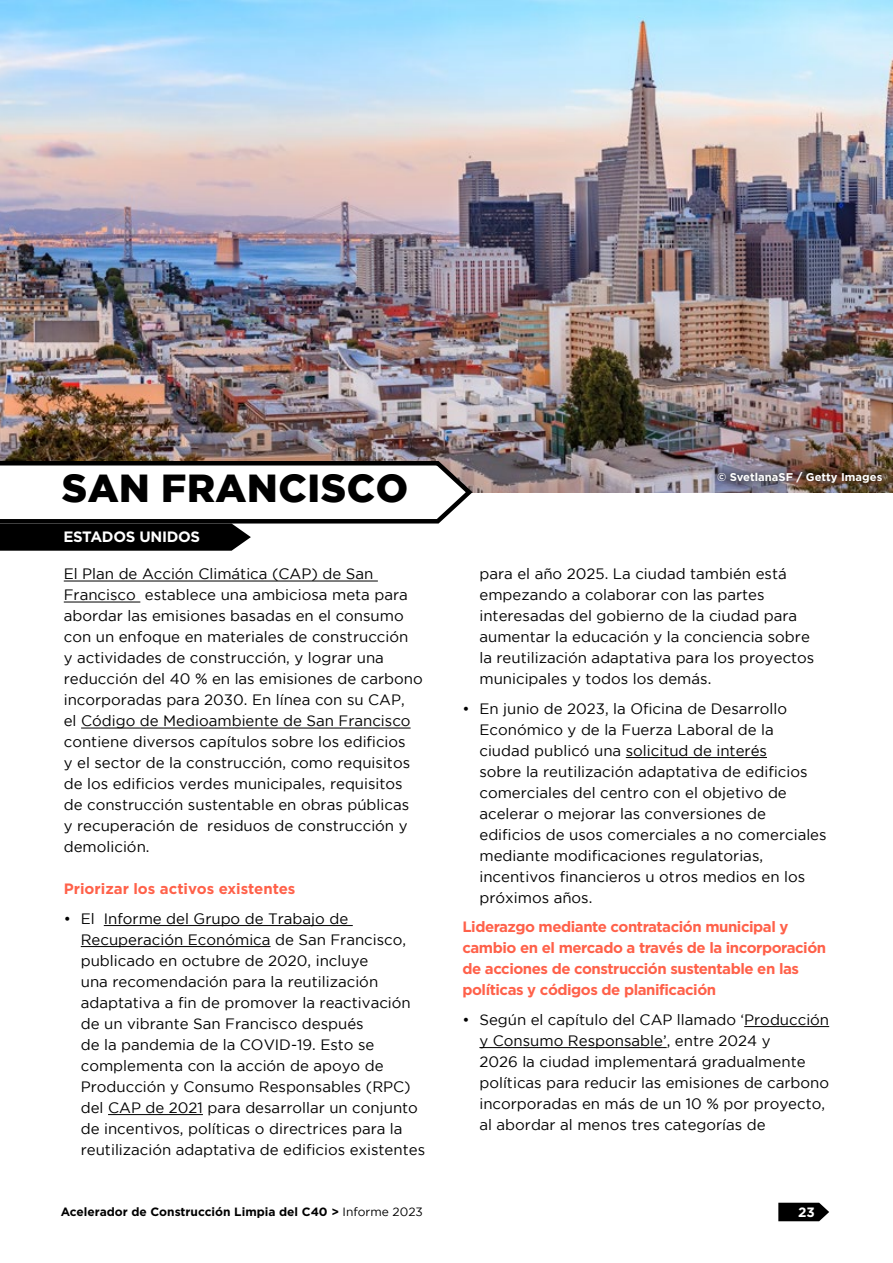
<style>
.page{position:relative;width:893px;height:1263px;background:#fff}
.page>*{position:absolute;margin:0;border:0;box-sizing:border-box;transform-origin:0 0}
.t1{font:900 39px "Gotham";letter-spacing:.015em;color:#000}
.t2{font:15px/21px "Gotham";color:#000}
.t3{font:700 15px/21px "Gotham";letter-spacing:-.03em;color:#ff614a}
.t4{font:700 15px "Gotham";color:#ff614a}
.t5{font:700 15px "Gotham";letter-spacing:-.02em;color:#fff}
.t6{font:700 13.5px "Gotham";color:#fff}
.t7{font:700 12px "Gotham";color:#000}
.t8{font:700 11.25px "Gotham";color:#fff}
.s1{font-weight:400}
</style>
<div class="page">
<img style="left:0;top:0;width:893px;height:492px">
<hr style="left:64px;top:581px;width:314px;height:1px;background:#000">
<hr style="left:64px;top:602px;width:76px;height:1px;background:#000">
<hr style="left:81px;top:728px;width:330px;height:1px;background:#000">
<hr style="left:104px;top:925px;width:249px;height:1px;background:#000">
<hr style="left:81px;top:946px;width:190px;height:1px;background:#000">
<hr style="left:108px;top:1114px;width:95px;height:1px;background:#000">
<hr style="left:626px;top:757px;width:141px;height:1px;background:#000">
<hr style="left:744px;top:1026px;width:85px;height:1px;background:#000">
<hr style="left:479px;top:1047px;width:188px;height:1px;background:#000">
<div style="left:709px;top:464px;width:181px;height:27px;background:#000;opacity:.75"></div>
<svg style="left:0;top:459px;width:475px;height:92px"></svg>
<svg style="left:778px;top:1203px;width:51px;height:18px"></svg>
<h1 class="t1" style="left:62px;top:465px;width:348px">SAN FRANCISCO</h1>
<p class="t5" style="left:63px;top:528px;width:138px">ESTADOS UNIDOS</p>
<p class="t2" style="left:64px;top:563px;width:360px">El Plan de Acción Climática (CAP) de San Francisco establece una ambiciosa meta para abordar las emisiones basadas en el consumo con un enfoque en materiales de construcción<br>y actividades de construcción, y lograr una reducción del 40 % en las emisiones de carbono incorporadas para 2030. En línea con su CAP,<br>el Código de Medioambiente de San Francisco contiene diversos capítulos sobre los edificios<br>y el sector de la construcción, como requisitos de los edificios verdes municipales, requisitos de construcción sustentable en obras públicas<br>y recuperación de residuos de construcción y demolición.</p>
<p class="t4" style="left:64px;top:880px;width:233px">Priorizar los activos existentes</p>
<p class="t2" style="left:81px;top:908px;width:346px;text-indent:-17px">• El Informe del Grupo de Trabajo de Recuperación Económica de San Francisco, publicado en octubre de 2020, incluye<br>una recomendación para la reutilización adaptativa a fin de promover la reactivación de un vibrante San Francisco después<br>de la pandemia de la COVID-19. Esto se complementa con la acción de apoyo de Producción y Consumo Responsables (RPC) del CAP de 2021 para desarrollar un conjunto de incentivos, políticas o directrices para la reutilización adaptativa de edificios existentes</p>
<p class="t8" style="left:717px;top:470px;width:167px">© SvetlanaSF / Getty Images</p>
<p class="t2" style="left:479px;top:563px;width:336px">para el año 2025. La ciudad también está empezando a colaborar con las partes interesadas del gobierno de la ciudad para aumentar la educación y la conciencia sobre la reutilización adaptativa para los proyectos municipales y todos los demás.</p>
<p class="t2" style="left:479px;top:698px;width:349px;text-indent:-17px">• En junio de 2023, la Oficina de Desarrollo Económico y de la Fuerza Laboral de la ciudad publicó una solicitud de interés<br>sobre la reutilización adaptativa de edificios comerciales del centro con el objetivo de acelerar o mejorar las conversiones de edificios de usos comerciales a no comerciales mediante modificaciones regulatorias, incentivos financieros u otros medios en los próximos años.</p>
<p class="t3" style="left:462px;top:916px;width:365px">Liderazgo mediante contratación municipal y cambio en el mercado a través de la incorporación de acciones de construcción sustentable en las políticas y códigos de planificación</p>
<p class="t2" style="left:479px;top:1009px;width:351px;text-indent:-17px">• Según el capítulo del CAP llamado ‘Producción y Consumo Responsable’, entre 2024 y<br>2026 la ciudad implementará gradualmente políticas para reducir las emisiones de carbono incorporadas en más de un 10 % por proyecto, al abordar al menos tres categorías de</p>
<p class="t7" style="left:61px;top:1205px;width:364px">Acelerador de Construcción Limpia del C40 &gt; <span class="s1">Informe 2023</span></p>
<p class="t6" style="left:798px;top:1204px;width:18px">23</p>
</div>
